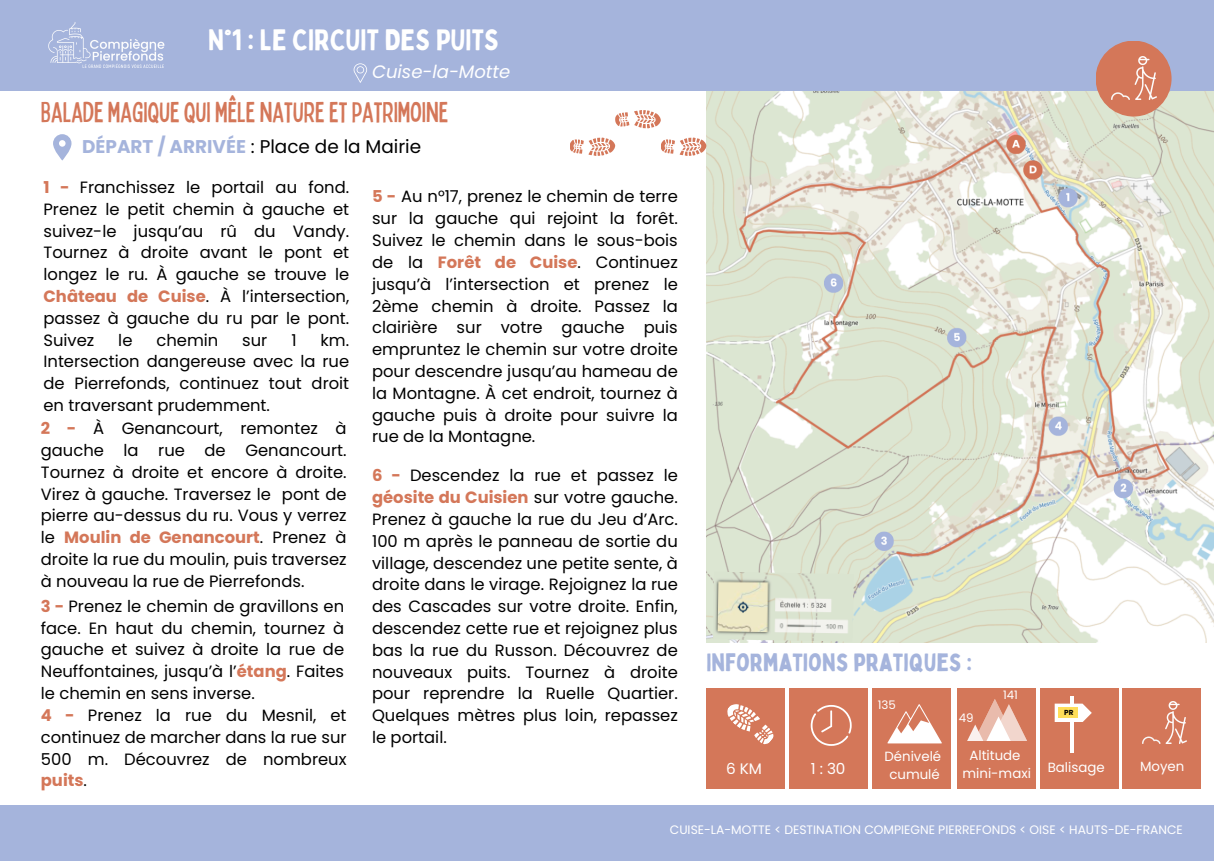
<style>
.page{position:relative;width:1214px;height:861px;background:#fff}
.page>*{position:absolute;margin:0;border:0;box-sizing:border-box;transform-origin:0 0}
.t1{font:29.2px "Bobby Jones";color:#fff}
.t2{font:condensed 28.6px "Bobby Jones";color:#d47759}
.t3{font:24.6px "Bobby Jones";color:#a5b4dc}
.t4{font:18.4px "Poppins";color:#000}
.t5{font:italic 18px "Poppins";color:#fff}
.t6{font:16.4px/21.8px "Poppins";color:#000;text-align:justify}
.t7{font:15.2px "Poppins";color:#fff}
.t8{font:13.4px "Poppins";color:#fff}
.t9{font:12.2px "Poppins";color:#fff}
.t10{font:11.8px "Poppins";color:#fff}
.t11{font:11.6px "Poppins";color:#fff}
.t12{font:700 7.2px "Poppins";color:#000}
.s1{font-weight:700;color:#a5b4dc}
.s2{font-weight:700;color:#d47759}
</style>
<div class="page">
<img style="left:706px;top:91px;width:508px;height:552px">
<div style="left:0;top:0;width:1214px;height:91px;background:#a5b4dc"></div>
<svg style="left:53px;top:134px;width:18px;height:27px"></svg>
<div style="left:1122px;top:688px;width:78px;height:101px;background:#d47759"></div>
<div style="left:0;top:805px;width:1214px;height:56px;background:#a5b4dc"></div>
<div style="left:706px;top:688px;width:78px;height:101px;background:#d47759"></div>
<svg style="left:727px;top:704px;width:47px;height:41px"></svg>
<img style="left:1142px;top:701px;width:44px;height:42px">
<div style="left:789px;top:688px;width:78px;height:101px;background:#d47759"></div>
<svg style="left:810px;top:705px;width:41px;height:40px"></svg>
<div style="left:872px;top:688px;width:78px;height:101px;background:#d47759"></div>
<svg style="left:887px;top:704px;width:54px;height:39px"></svg>
<div style="left:1095px;top:41px;width:76px;height:76px;background:#d47759;border-radius:50%"></div>
<img style="left:1111px;top:56px;width:45px;height:44px">
<svg style="left:570px;top:138px;width:45px;height:18px"></svg>
<svg style="left:661px;top:138px;width:45px;height:18px"></svg>
<svg style="left:616px;top:110px;width:44px;height:18px"></svg>
<div style="left:957px;top:688px;width:78px;height:101px;background:#d47759"></div>
<svg style="left:967px;top:699px;width:60px;height:42px"></svg>
<div style="left:1040px;top:688px;width:78px;height:101px;background:#d47759"></div>
<hr style="left:1070px;top:696px;width:3px;height:57px;background:#fff">
<svg style="left:1054px;top:704px;width:37px;height:18px"></svg>
<div style="left:1058px;top:708px;width:19px;height:10px;background:#ffde59"></div>
<img style="left:713px;top:572px;width:140px;height:70px">
<svg style="left:353px;top:63px;width:14px;height:20px"></svg>
<img style="left:48px;top:22px;width:117px;height:46px">
<p class="t1" style="left:208px;top:22px;width:292px">N°1 : LE CIRCUIT DES PUITS</p>
<p class="t5" style="left:372px;top:59px;width:140px">Cuise-la-Motte</p>
<p class="t2" style="left:41px;top:93px;width:409px">BALADE MAGIQUEQUI MÊLE NATUREETPATRIMOINE</p>
<p class="t4" style="left:82px;top:133px;width:340px"><span class="s1">DÉPART / ARRIVÉE</span> : Place de la Mairie</p>
<h2 class="t6" style="left:43px;top:176px;width:307px"><span class="s2">1 -</span> Franchissez le portail au fond.<br>Prenez le petit chemin à gauche et suivez-le jusqu’au rû du Vandy.<br>Tournez à droite avant le pont et longez le ru. À gauche se trouve le <span class="s2">Château de Cuise</span>. À l’intersection, passez à gauche du ru par le pont.<br>Suivez</h2>
<p class="t6" style="left:372px;top:186px;width:307px"><span class="s2">5 -</span> Au n°17, prenez le chemin de terre sur la gauche qui rejoint la forêt.<br>Suivez le chemin dans le sous-bois de la <span class="s2">Forêt de Cuise</span>. Continuez jusqu’à l’intersection et prenez le 2ème chemin à droite. Passez la clairière sur votre gauche puis empruntez le chemin sur votre droite pour descendre jusqu’au hameau de la Montagne. À cet endroit, tournez à gauche puis à droite pour suivre la rue de la Montagne.</p>
<p class="t6" style="left:372px;top:465px;width:307px"><span class="s2">6 -</span> Descendez la rue et passez le <span class="s2">géosite du Cuisien</span> sur votre gauche.<br>Prenez à gauche la rue du Jeu d’Arc.<br>100 m après le panneau de sortie du village, descendez une petite sente, à droite dans le virage. Rejoignez la rue des Cascades sur votre droite. Enfin, descendez cette rue et rejoignez plus bas la rue du Russon. Découvrez de nouveaux puits. Tournez à droite pour reprendre la Ruelle Quartier.<br>Quelques mètres plus loin, repassez le portail.</p>
<h2 class="t6" style="left:118px;top:329px;width:16px">le</h2>
<h2 class="t6" style="left:156px;top:329px;width:63px">chemin</h2>
<h2 class="t6" style="left:242px;top:329px;width:27px">sur</h2>
<h2 class="t6" style="left:291px;top:329px;width:7px">1</h2>
<h2 class="t6" style="left:43px;top:329px;width:307px;text-indent:277px">km.<br>Intersection dangereuse avec la rue de Pierrefonds, continuez tout droit en traversant prudemment.</h2>
<p class="t6" style="left:41px;top:418px;width:307px"><span class="s2">2 -</span> À Genancourt, remontez à gauche la rue de Genancourt.<br>Tournez à droite et encore à droite.<br>Virez à gauche. Traversez le pont de pierre au-dessus du ru. Vous y verrez le <span class="s2">Moulin de Genancourt</span>. Prenez à droite la rue du moulin, puis traversez à nouveau la rue de Pierrefonds.</p>
<p class="t6" style="left:41px;top:595px;width:305px"><span class="s2">3 -</span> Prenez le chemin de gravillons en face. En haut du chemin, tournez à gauche et suivez à droite la rue de Neuffontaines, jusqu’à l’<span class="s2">étang</span>. Faites le chemin en sens inverse.</p>
<h4 class="t6" style="left:41px;top:704px;width:307px"><span class="s2">4 -</span> Prenez la rue du Mesnil, et continuez de marcher dans la rue sur 500 m. Découvrez de nombreux <span class="s2">puits</span>.</h4>
<h6 class="t3" style="left:706px;top:647px;width:267px">INFORMATIONS PRATIQUES :</h6>
<p class="t10" style="left:878px;top:697px;width:20px">135</p>
<p class="t10" style="left:958px;top:710px;width:16px">49</p>
<p class="t11" style="left:1003px;top:687px;width:16px">141</p>
<p class="t12" style="left:1064px;top:707px;width:11px">PR</p>
<p class="t8" style="left:969px;top:746px;width:53px">Altitude</p>
<h6 class="t8" style="left:962px;top:764px;width:70px">mini-maxi</h6>
<h6 class="t8" style="left:884px;top:747px;width:58px">Dénivelé</h6>
<h3 class="t8" style="left:889px;top:765px;width:52px">cumulé</h3>
<h5 class="t8" style="left:1047px;top:758px;width:58px">Balisage</h5>
<h6 class="t7" style="left:726px;top:758px;width:37px">6 KM</h6>
<h6 class="t7" style="left:810px;top:758px;width:36px">1:30</h6>
<h6 class="t8" style="left:1140px;top:757px;width:46px">Moyen</h6>
<h4 class="t9" style="left:670px;top:821px;width:514px">CUISE-LA-MOTTE &lt; DESTINATION COMPIEGNE PIERREFONDS &lt; OISE &lt; HAUTS-DE-FRANCE</h4>
</div>
